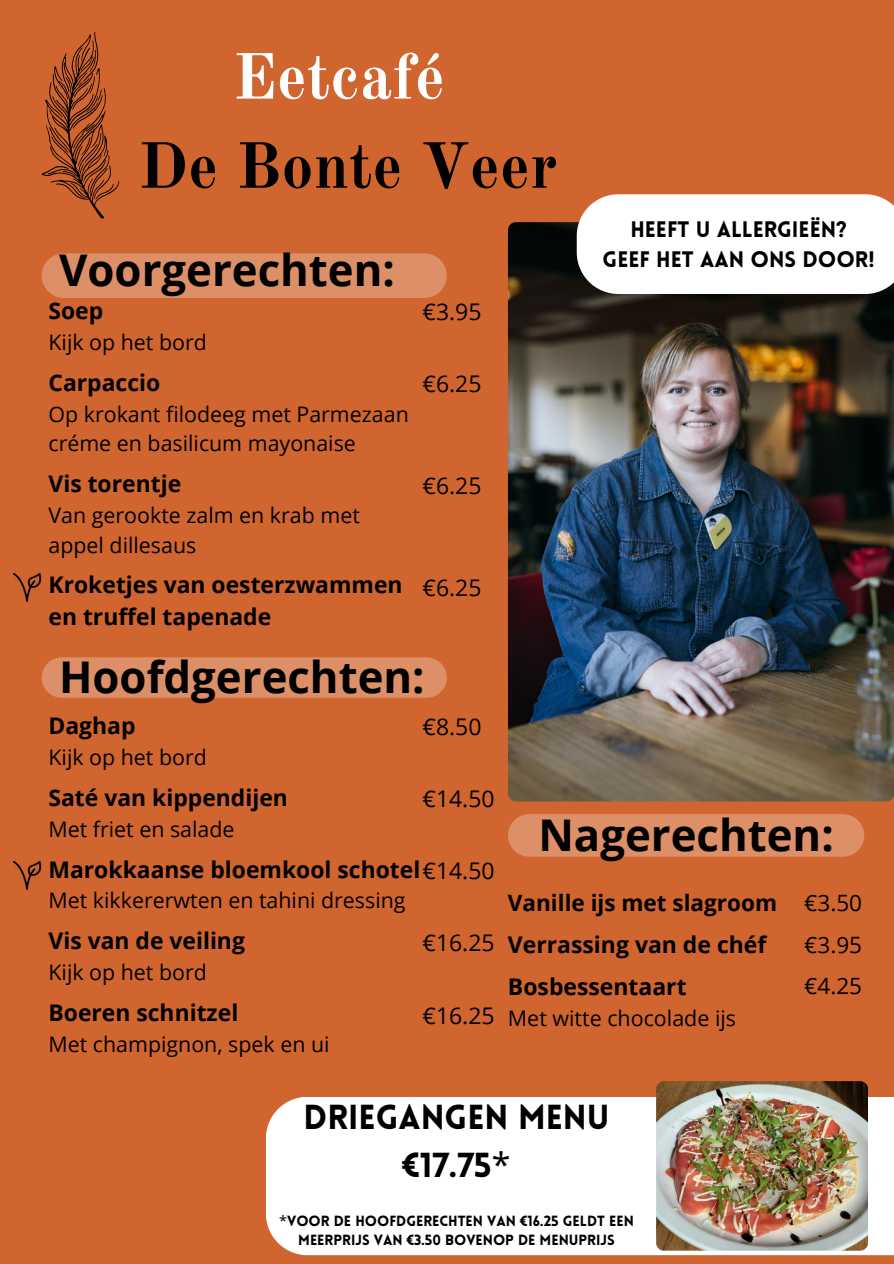
<style>
.page{position:relative;width:894px;height:1264px;background:#fff}
.page>*{position:absolute;margin:0;border:0;box-sizing:border-box;transform-origin:0 0}
.t1{font:700 63.75px/89.1px "Old Standard";color:#000;text-align:center}
.t2{font:700 43.65px "Open Sans";color:#000}
.t3{font:900 33.9px/47.2px "Lovelo";color:#000;text-align:center}
.t4{font:700 22.95px/31.5px "Open Sans";color:#000}
.t5{font:22.95px "Open Sans";color:#000}
.t6{font:700 22.5px "Open Sans";color:#000}
.t7{font:22.5px "Open Sans";color:#000}
.t8{font:900 21.9px/30.6px "Lovelo";color:#000;text-align:center}
.t9{font:21.45px "Open Sans";color:#000}
.t10{font:21.3px/29.5px "Open Sans";color:#000}
.t11{font:900 14.4px/19.2px "Lovelo";color:#000;text-align:center}
.s1{color:#fff}
.s2{font-weight:400}
.s3{font-family:"Noto Sans";font-weight:400}
</style>
<div class="page">
<div style="left:0;top:0;width:893px;height:1263px;background:#d1652f"></div>
<svg style="left:42px;top:32px;width:77px;height:186px"></svg>
<div style="left:42px;top:253px;width:404px;height:45px;background:#dd8f68;border-radius:22px"></div>
<div style="left:42px;top:657px;width:404px;height:40px;background:#dd8f68;border-radius:20px"></div>
<img style="left:508px;top:222px;width:385px;height:579px;border-radius:8px">
<div style="left:576px;top:194px;width:317px;height:100px;background:#fff"></div>
<div style="left:508px;top:814px;width:356px;height:42px;background:#dd8f68;border-radius:21px"></div>
<div style="left:266px;top:1096px;width:627px;height:159px;background:#fff"></div>
<img style="left:14px;top:861px;width:28px;height:28px">
<img style="left:14px;top:574px;width:28px;height:28px">
<img style="left:656px;top:1081px;width:211px;height:169px;border-radius:8px">
<h4 class="t1" style="left:138px;top:33px;width:421px"><span class="s1">Eetcafé<br></span>De Bonte Veer</h4>
<p class="t2" style="left:59px;top:239px;width:337px">Voorgerechten:</p>
<h2 class="t4" style="left:48px;top:295px;width:56px">Soep</h2>
<h2 class="t10" style="left:48px;top:327px;width:160px">Kijk op het bord</h2>
<h5 class="t4" style="left:48px;top:366px;width:113px">Carpaccio</h5>
<h5 class="t10" style="left:48px;top:399px;width:361px">Op krokant filodeeg met Parmezaan créme en basilicum mayonaise</h5>
<h5 class="t4" style="left:48px;top:467px;width:134px">Vis torentje</h5>
<h5 class="t10" style="left:48px;top:500px;width:313px">Van gerookte zalm en krab met appel dillesaus</h5>
<h5 class="t4" style="left:48px;top:568px;width:355px">Kroketjes van oesterzwammen en truffel tapenade</h5>
<h4 class="t2" style="left:59px;top:646px;width:367px">Hoofdgerechten:</h4>
<h5 class="t5" style="left:422px;top:295px;width:60px">€3.95</h5>
<h5 class="t5" style="left:422px;top:367px;width:60px">€6.25</h5>
<h5 class="t5" style="left:422px;top:469px;width:60px">€6.25</h5>
<h5 class="t5" style="left:422px;top:571px;width:60px">€6.25</h5>
<h5 class="t8" style="left:602px;top:216px;width:273px">HEEFT U ALLERGIEËN?<br>GEEF HET AAN ONS DOOR!</h5>
<h5 class="t4" style="left:48px;top:709px;width:88px">Daghap</h5>
<h5 class="t10" style="left:48px;top:742px;width:160px">Kijk op het bord</h5>
<h2 class="t4" style="left:48px;top:781px;width:241px">Saté van kippendijen</h2>
<h2 class="t10" style="left:48px;top:813px;width:187px">Met friet en salade</h2>
<h4 class="t4" style="left:48px;top:852px;width:447px">Marokkaanse bloemkool schotel<span class="s2">€14.50</span></h4>
<h4 class="t10" style="left:48px;top:885px;width:358px">Met kikkererwten en tahini dressing</h4>
<h4 class="t4" style="left:48px;top:924px;width:198px">Vis van de veiling</h4>
<h4 class="t10" style="left:48px;top:957px;width:160px">Kijk op het bord</h4>
<h5 class="t4" style="left:48px;top:996px;width:191px">Boeren schnitzel</h5>
<h5 class="t10" style="left:48px;top:1028px;width:282px">Met champignon, spek en ui</h5>
<h5 class="t5" style="left:422px;top:710px;width:60px">€8.50</h5>
<h5 class="t5" style="left:422px;top:782px;width:74px">€14.50</h5>
<p class="t5" style="left:422px;top:926px;width:74px">€16.25</p>
<h3 class="t5" style="left:422px;top:998px;width:74px">€16.25</h3>
<h5 class="t2" style="left:538px;top:804px;width:297px">Nagerechten:</h5>
<h5 class="t6" style="left:508px;top:886px;width:270px">Vanille ijs met slagroom</h5>
<h5 class="t4" style="left:508px;top:928px;width:260px">Verrassing van de chéf</h5>
<h2 class="t4" style="left:508px;top:970px;width:180px">Bosbessentaart</h2>
<h2 class="t9" style="left:508px;top:1002px;width:229px">Met witte chocolade ijs</h2>
<h5 class="t7" style="left:804px;top:886px;width:59px">€3.50</h5>
<h5 class="t7" style="left:804px;top:928px;width:59px">€3.95</h5>
<h5 class="t7" style="left:804px;top:970px;width:59px">€4.25</h5>
<h5 class="t3" style="left:303px;top:1097px;width:307px">DRIEGANGEN MENU €17.75<span class="s3">*</span></h5>
<h5 class="t11" style="left:279px;top:1212px;width:356px"><span class="s3">*</span>VOOR DE HOOFDGERECHTEN VAN €16.25 GELDT EEN<br>MEERPRIJS VAN €3.50 BOVENOP DE MENUPRIJS</h5>
</div>
